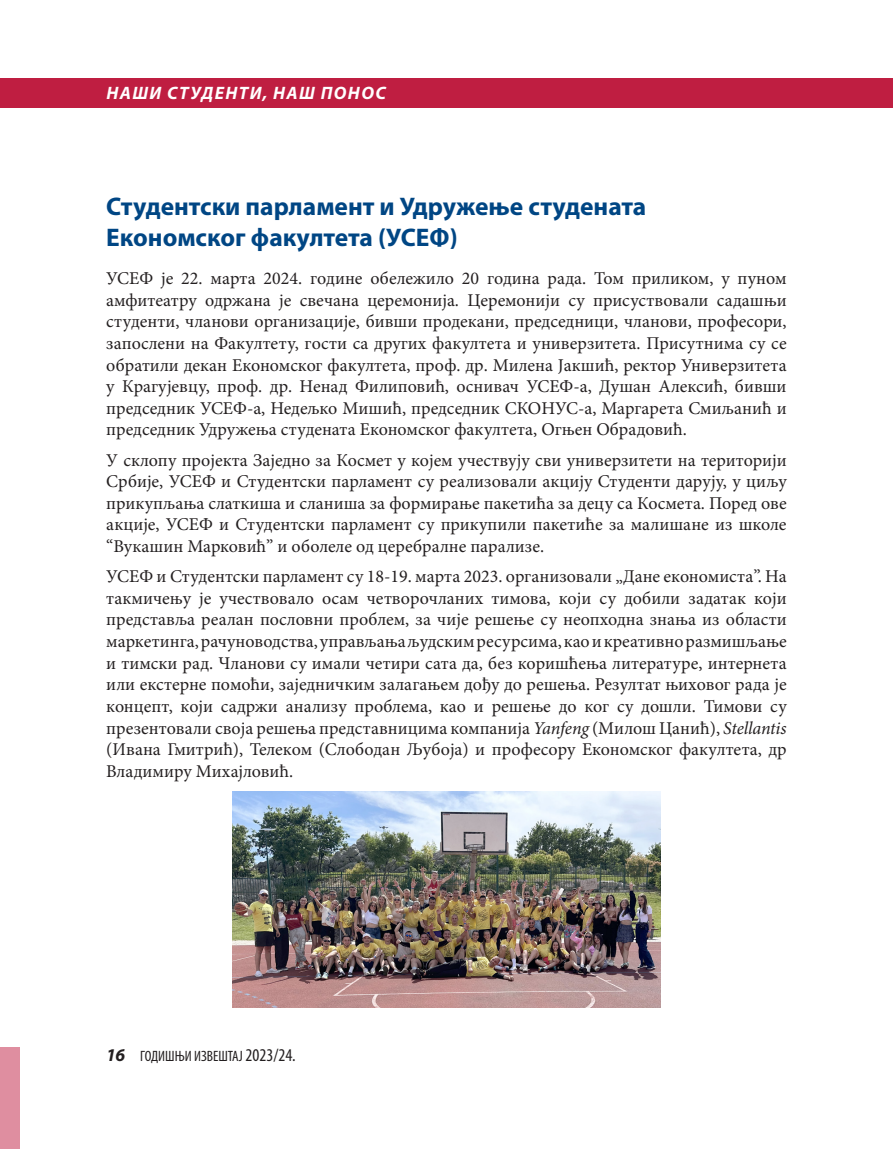
<style>
.page{position:relative;width:893px;height:1149px;background:#fff}
.page>*{position:absolute;margin:0;border:0;box-sizing:border-box;transform-origin:0 0}
.Naslov{font:700 25.5px/30.6px "Myriad Pro";color:#004684}
.Tekst{font:18px/21.6px "Minion Pro";color:#231f20;text-align:justify}
.t1{font:italic 700 18px "Myriad Pro";letter-spacing:.08em;color:#fff}
.t2{font:condensed 15px "Myriad Pro";color:#231f20}
.s1{font-style:italic}
.s2{font-weight:700;font-style:italic;font-stretch:normal;font-size:18px}
.s3{font-size:18px}
</style>
<div class="page">
<div style="left:0;top:1047px;width:19px;height:101px;background:#df8ea0"></div>
<div style="left:0;top:78px;width:893px;height:29px;background:#bf1e41"></div>
<img style="left:232px;top:791px;width:428px;height:216px">
<p class="t1" style="left:106px;top:81px;width:281px">НАШИ СТУДЕНТИ, НАШ ПОНОС</p>
<p class="Naslov" style="left:106px;top:190px;width:542px">Студентски парламент и Удружење студената<br>Економског факултета (УСЕФ)</p>
<p class="Tekst" style="left:106px;top:267px;width:682px">УСЕФ је 22. марта 2024. године обележило 20 година рада. Том приликом, у пуном амфитеатру одржана је свечана церемонија. Церемонији су присуствовали садашњи студенти, чланови организације, бивши продекани, председници, чланови, професори, запослени на Факултету, гости са других факултета и универзитета. Присутнима су се обратили декан Економског факултета, проф. др. Милена Јакшић, ректор Универзитета у Крагујевцу, проф. др. Ненад Филиповић, оснивач УСЕФ-а, Душан Алексић, бивши председник УСЕФ-а, Недељко Мишић, председник СКОНУС-а, Маргарета Смиљанић и председник Удружења студената Економског факултета, Огњен Обрадовић.</p>
<p class="Tekst" style="left:106px;top:449px;width:682px">У склопу пројекта Заједно за Космет у којем учествују сви универзитети на територији Србије, УСЕФ и Студентски парламент су реализовали акцију Студенти дарују, у циљу прикупљања слаткиша и сланиша за формирање пакетића за децу са Космета. Поред ове акције, УСЕФ и Студентски парламент су прикупили пакетиће за малишане из школе “Вукашин Марковић” и оболеле од церебралне парализе.</p>
<p class="Tekst" style="left:106px;top:565px;width:682px">УСЕФ и Студентски парламент су 18-19. марта 2023. организовали „Дане економиста”. На такмичењу је учествовало осам четворочланих тимова, који су добили задатак који представља реалан пословни проблем, за чије решење су неопходна знања из области маркетинга, рачуноводства, управљања људским ресурсима, као и креативно размишљање и тимски рад. Чланови су имали четири сата да, без коришћења литературе, интернета или екстерне помоћи, заједничким залагањем дођу до решења. Резултат њиховог рада је концепт, који садржи анализу проблема, као и решење до ког су дошли. Тимови су презентовали своја решења представницима компанија <span class="s1">Yanfeng</span> (Милош Цанић), <span class="s1">Stellantis </span>(Ивана Гмитрић), Телеком (Слободан Љубоја) и професору Економског факултета, др Владимиру Михајловић.</p>
<p class="t2" style="left:106px;top:1047px;width:191px"><span class="s2">16</span> ГОДИШЊИ ИЗВЕШТАЈ <span class="s3">2023/24.</span></p>
</div>
